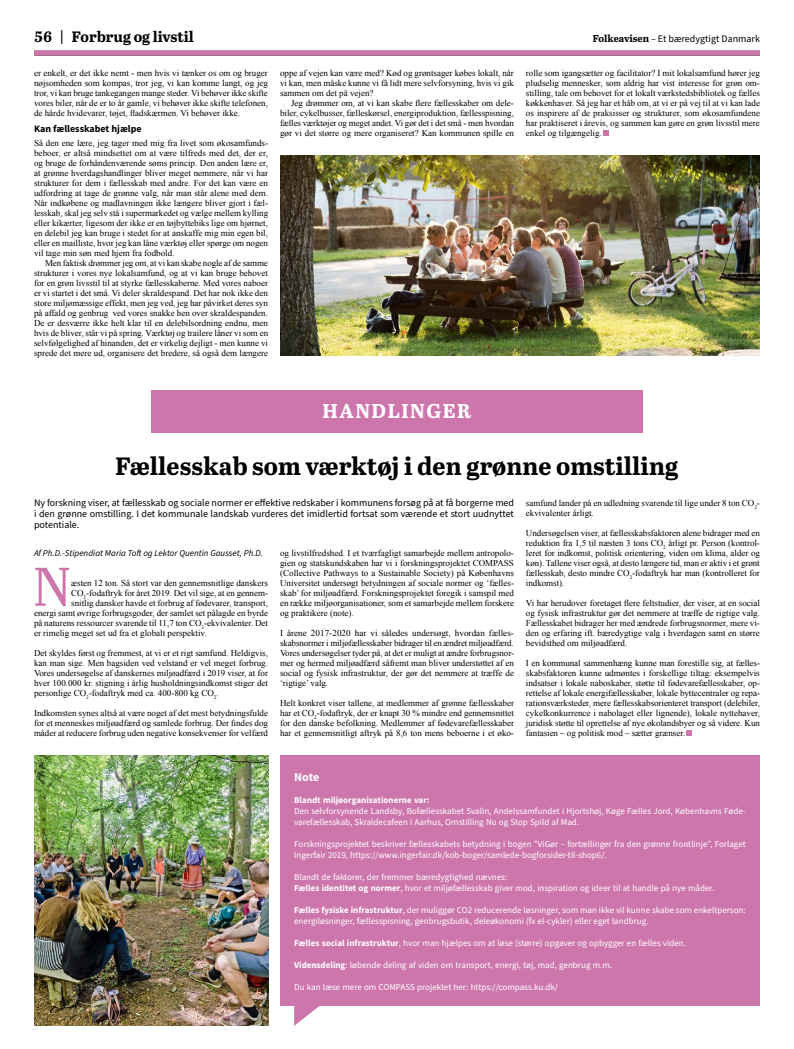
<style>
.page{position:relative;width:794px;height:1049px;background:#fff}
.page>*{position:absolute;margin:0;border:0;box-sizing:border-box;transform-origin:0 0}
.t1{font:54.3px "Abril Text";color:#cd76ac}
.t2{font:700 25px "Abril Text";color:#000}
.t3{font:700 20px "Abril Text";letter-spacing:.075em;color:#fff}
.t4{font:700 15px "Abril Text";color:#000}
.t5{font:700 12px "Source Sans Pro";color:#fff}
.t6{font:10px/11px "Source Sans Pro";color:#000;text-align:justify}
.t7{font:700 10px "Source Sans Pro";color:#000}
.t8{font:9px/10px "Times New Roman";color:#000;text-align:justify}
.t9{font:9px/11px "Source Sans Pro";color:#fff}
.t10{font:italic 9px "Source Sans Pro";color:#000}
.t11{font:700 9px "Source Sans Pro";color:#fff}
.s1{font-family:"Abril Text";font-weight:700}
.s2{font-weight:700}
</style>
<div class="page">
<div style="left:34px;top:51px;width:726px;height:5px;background:#cd76ac"></div>
<img style="left:280px;top:156px;width:480px;height:200px">
<div style="left:151px;top:390px;width:492px;height:42px;background:#cd76ac"></div>
<svg style="left:294px;top:1006px;width:25px;height:20px"></svg>
<div style="left:280px;top:756px;width:480px;height:250px;background:#cd76ac"></div>
<img style="left:34px;top:756px;width:234px;height:270px">
<svg style="left:603px;top:131px;width:5px;height:5px"></svg>
<svg style="left:686px;top:731px;width:5px;height:5px"></svg>
<h3 class="t4" style="left:34px;top:25px;width:161px">56 | Forbrug og livstil</h3>
<p class="t8" style="left:34px;top:68px;width:235px">er enkelt, er det ikke nemt - men hvis vi tænker os om og bruger nøjsomheden som kompas, tror jeg, vi kan komme langt, og jeg tror, vi kan bruge tankegangen mange steder. Vi behøver ikke skifte vores biler, når de er to år gamle, vi behøver ikke skifte telefonen, de hårde hvidevarer, tøjet, fladskærmen. Vi behøver ikke.</p>
<p class="t7" style="left:34px;top:122px;width:109px">Kan fællesskabet hjælpe</p>
<p class="t8" style="left:34px;top:138px;width:236px">Så den ene lære, jeg tager med mig fra livet som økosamfunds&shy;beboer, er altså mindsettet om at være tilfreds med det, der er, og bruge de forhåndenværende søms princip. Den anden lære er, at grønne hverdagshandlinger bliver meget nemmere, når vi har strukturer for dem i fællesskab med andre. For det kan være en udfordring at tage de grønne valg, når man står alene med dem.<br>Når indkøbene og madlavningen ikke længere bliver gjort i fæl&shy;lesskab, skal jeg selv stå i supermarkedet og vælge mellem kylling eller kikærter, ligesom der ikke er en tøjbyttebiks lige om hjørnet, en delebil jeg kan bruge i stedet for at anskaffe mig min egen bil, eller en mailliste, hvor jeg kan låne værktøj eller spørge om nogen vil tage min søn med hjem fra fodbold.</p>
<p class="t8" style="left:34px;top:258px;width:236px;text-indent:11px">Men faktisk drømmer jeg om, at vi kan skabe nogle af de samme strukturer i vores nye lokalsamfund, og at vi kan bruge behovet for en grøn livsstil til at styrke fællesskaberne. Med vores naboer er vi startet i det små. Vi deler skraldespand. Det har nok ikke den store miljømæssige effekt, men jeg ved, jeg har påvirket deres syn på affald og genbrug ved vores snakke hen over skraldespanden.<br>De er desværre ikke helt klar til en delebilsordning endnu, men hvis de bliver, står vi på spring. Værktøj og trailere låner vi som en selvfølgelighed af hinanden, det er virkelig dejligt - men kunne vi sprede det mere ud, organisere det bredere, så også dem længere</p>
<p class="t8" style="left:280px;top:68px;width:235px">oppe af vejen kan være med? Kød og grøntsager købes lokalt, når vi kan, men måske kunne vi få lidt mere selvforsyning, hvis vi gik sammen om det på vejen?</p>
<p class="t8" style="left:280px;top:98px;width:235px;text-indent:11px">Jeg drømmer om, at vi kan skabe flere fællesskaber om dele&shy;biler, cykelbusser, fælleskørsel, energiproduktion, fællesspisning, fælles værktøjer og meget andet. Vi gør det i det små - men hvordan gør vi det større og mere organiseret? Kan kommunen spille en</p>
<p class="t6" style="left:593px;top:33px;width:169px"><span class="s1">Folkeavisen</span> – Et bæredygtigt Danmark</p>
<p class="t8" style="left:526px;top:68px;width:235px">rolle som igangsætter og facilitator? I mit lokalsamfund hører jeg pludselig mennesker, som aldrig har vist interesse for grøn om&shy;stilling, tale om behovet for et lokalt værkstedsbibliotek og fælles køkkenhaver. Så jeg har et håb om, at vi er på vej til at vi kan lade os inspirere af de praksisser og strukturer, som økosamfundene har praktiseret i årevis, og sammen kan gøre en grøn livsstil mere enkel og tilgængelig.</p>
<h3 class="t3" style="left:322px;top:396px;width:150px">HANDLINGER</h3>
<h2 class="t2" style="left:116px;top:447px;width:563px">Fællesskab som værktøj i den grønne omstilling</h2>
<p class="t6" style="left:34px;top:498px;width:481px">Ny forskning viser, at fællesskab og sociale normer er effektive redskaber i kommunens forsøg på at få borgerne med i den grønne omstilling. I det kommunale landskab vurderes det imidlertid fortsat som værende et stort uudnyttet potentiale.</p>
<p class="t10" style="left:34px;top:547px;width:231px">Af Ph.D.-Stipendiat Maria Toft og Lektor Quentin Gausset, Ph.D.</p>
<h1 class="t1" style="left:32px;top:547px;width:41px">N</h1>
<p class="t8" style="left:71px;top:578px;width:198px">æsten 12 ton. Så stort var den gennemsnitlige danskers</p>
<p class="t8" style="left:526px;top:498px;width:235px">samfund lander på en udledning svarende til lige under 8 ton CO<sub>2</sub>- ekvivalenter årligt.</p>
<p class="t8" style="left:526px;top:528px;width:235px">Undersøgelsen viser, at fællesskabsfaktoren alene bidrager med en reduktion fra 1,5 til næsten 3 tons CO<sub>2</sub> årligt pr. Person (kontrol&shy;leret for indkomst, politisk orientering, viden om klima, alder og køn). Tallene viser også, at desto længere tid, man er aktiv i et grønt fællesskab, desto mindre CO<sub>2</sub>-fodaftryk har man (kontrolleret for indkomst).</p>
<p class="t8" style="left:526px;top:598px;width:235px">Vi har herudover foretaget flere feltstudier, der viser, at en social og fysisk infrastruktur gør det nemmere at træffe de rigtige valg.<br>Fællesskabet bidrager her med ændrede forbrugsnormer, mere vi&shy;den og erfaring ift. bæredygtige valg i hverdagen samt en større bevidsthed om miljøadfærd.</p>
<p class="t8" style="left:526px;top:658px;width:235px">I en kommunal sammenhæng kunne man forestille sig, at fælles&shy;skabsfaktoren kunne udmøntes i forskellige tiltag: eksempelvis indsatser i lokale naboskaber, støtte til fødevarefællesskaber, op&shy;rettelse af lokale energifællesskaber, lokale byttecentraler og repa&shy;rationsværksteder, mere fællesskabsorienteret transport (delebiler, cykelkonkurrence i nabolaget eller lignende), lokale nyttehaver, juridisk støtte til oprettelse af nye økolandsbyer og så videre. Kun fantasien – og politisk mod – sætter grænser.</p>
<p class="t8" style="left:280px;top:548px;width:235px">og livstilfredshed. I et tværfagligt samarbejde mellem antropolo&shy;gien og statskundskaben har vi i forskningsprojektet COMPASS (Collective Pathways to a Sustainable Society) på Københavns Universitet undersøgt betydningen af sociale normer og ‘fælles&shy;skab’ for miljøadfærd. Forskningsprojektet foregik i samspil med en række miljøorganisationer, som et samarbejde mellem forskere og praktikere (note).</p>
<p class="t8" style="left:280px;top:628px;width:236px">I årene 2017-2020 har vi således undersøgt, hvordan fælles&shy;skabsnormer i miljøfællesskaber bidrager til en ændret miljøadfærd.<br>Vores undersøgelser tyder på, at det er muligt at ændre forbrugsnor&shy;mer og hermed miljøadfærd såfremt man bliver understøttet af en social og fysisk infrastruktur, der gør det nemmere at træffe de ‘rigtige’ valg.</p>
<p class="t8" style="left:280px;top:698px;width:235px">Helt konkret viser tallene, at medlemmer af grønne fællesskaber har et CO<sub>2</sub>-fodaftryk, der er knapt 30 % mindre end gennemsnittet for den danske befolkning. Medlemmer af fødevarefællesskaber har et gennemsnitligt aftryk på 8,6 ton mens beboerne i et øko-</p>
<p class="t8" style="left:71px;top:588px;width:198px">CO<sub>2</sub>-fodaftryk for året 2019. Det vil sige, at en gennem-</p>
<p class="t8" style="left:71px;top:598px;width:198px">snitlig dansker havde et forbrug af fødevarer, transport,</p>
<p class="t8" style="left:34px;top:608px;width:235px">energi samt øvrige forbrugsgoder, der samlet set pålagde en byrde</p>
<p class="t8" style="left:34px;top:618px;width:235px">på naturens ressourcer svarende til 11,7 ton CO<sub>2</sub>-ekvivalenter. Det</p>
<p class="t8" style="left:34px;top:628px;width:174px">er rimelig meget set ud fra et globalt perspektiv.</p>
<p class="t8" style="left:34px;top:648px;width:235px">Det skyldes først og fremmest, at vi er et rigt samfund. Heldigvis, kan man sige. Men bagsiden ved velstand er vel meget forbrug.<br>Vores undersøgelse af danskernes miljøadfærd i 2019 viser, at for hver 100.000 kr. stigning i årlig husholdningsindkomst stiger det personlige CO<sub>2</sub>-fodaftryk med ca. 400-800 kg CO<sub>2</sub>.</p>
<p class="t8" style="left:34px;top:708px;width:236px">Indkomsten synes altså at være noget af det mest betydningsfulde for et menneskes miljøadfærd og samlede forbrug. Der findes dog måder at reducere forbrug uden negative konsekvenser for velfærd</p>
<h3 class="t5" style="left:294px;top:769px;width:27px">Note</h3>
<p class="t11" style="left:294px;top:794px;width:137px">Blandt miljøorganisationerne var:</p>
<p class="t9" style="left:294px;top:806px;width:453px">Den selvforsynende Landsby, Bofællesskabet Svalin, Andelssamfundet i Hjortshøj, Køge Fælles Jord, Københavns Føde&shy;varefællesskab, Skraldecafeen i Aarhus, Omstilling Nu og Stop Spild af Mad.</p>
<p class="t9" style="left:294px;top:839px;width:453px">Forskningsprojektet beskriver fællesskabets betydning i bogen ”ViGør – fortællinger fra den grønne frontlinje”, Forlaget<br>Ingerfair 2019, https://www.ingerfair.dk/kob-boger/samlede-bogforsider-til-shop6/.</p>
<p class="t9" style="left:294px;top:871px;width:422px">Blandt de faktorer, der fremmer bæredygtighed nævnes:<br><span class="s2">Fælles identitet og normer</span>, hvor et miljøfællesskab giver mod, inspiration og ideer til at handle på nye måder.</p>
<p class="t9" style="left:294px;top:904px;width:453px"><span class="s2">Fælles fysiske infrastruktur</span>, der muliggør CO2 reducerende løsninger, som man ikke vil kunne skabe som enkeltperson: energiløsninger, fællesspisning, genbrugsbutik, deleøkonomi (fx el-cykler) eller eget landbrug.</p>
<p class="t9" style="left:294px;top:937px;width:393px"><span class="s2">Fælles social infrastruktur</span>, hvor man hjælpes om at løse (større) opgaver og opbygger en fælles viden.</p>
<p class="t9" style="left:294px;top:959px;width:319px"><span class="s2">Vidensdeling</span>: løbende deling af viden om transport, energi, tøj, mad, genbrug m.m.</p>
<p class="t9" style="left:294px;top:981px;width:265px">Du kan læse mere om COMPASS projektet her: https://compass.ku.dk/</p>
</div>
